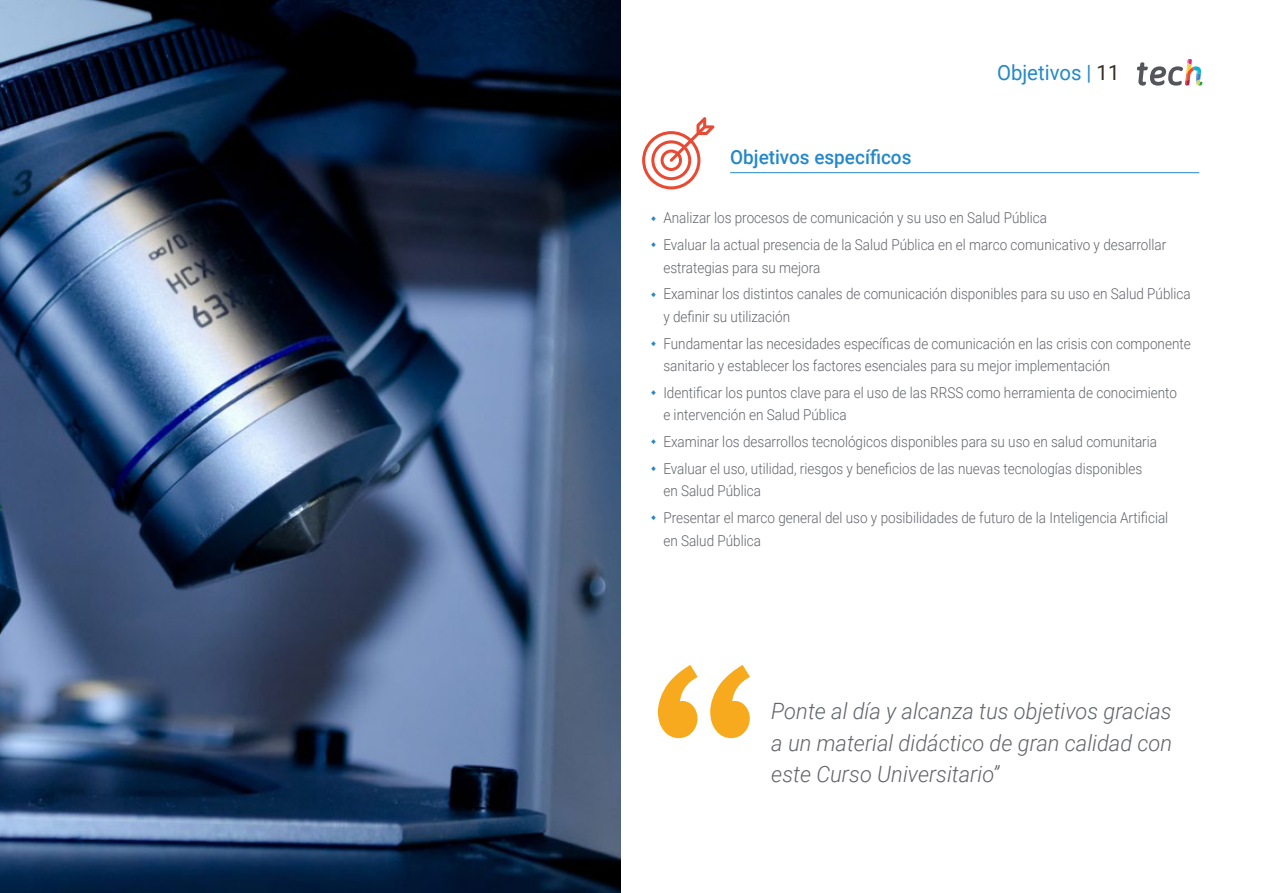
<style>
.page{position:relative;width:1263px;height:893px;background:#fff}
.page>*{position:absolute;margin:0;border:0;box-sizing:border-box;transform-origin:0 0}
.t1{font:italic 300 22.5px/31.5px "Roboto";color:#61646a;text-align:justify}
.t2{font:21px "Roboto";color:#2488c9}
.t3{font:500 19.5px "Roboto";color:#2488c9}
.t4{font:300 15px/26.7px "Roboto";color:#61646a;scale:.9 1}
.s1{color:#312e20}
</style>
<div class="page">
<hr style="left:730px;top:172px;width:469px;height:1px;background:#2488c9">
<svg style="left:642px;top:117px;width:72px;height:72px"></svg>
<img style="left:0;top:0;width:621px;height:893px">
<svg style="left:658px;top:665px;width:92px;height:73px"></svg>
<svg style="left:1137px;top:59px;width:65px;height:27px"></svg>
<h3 class="t3" style="left:730px;top:144px;width:183px">Objetivos específicos</h3>
<h2 class="t2" style="left:997px;top:57px;width:124px">Objetivos | <span class="s1">11</span></h2>
<p class="t4" style="left:663px;top:204px;width:560px">Analizar los procesos de comunicación y su uso en Salud Pública<br>Evaluar la actual presencia de la Salud Pública en el marco comunicativo y desarrollar</p>
<p class="t4" style="left:663px;top:253px;width:587px">estrategias para su mejora<br>Examinar los distintos canales de comunicación disponibles para su uso en Salud Pública</p>
<p class="t4" style="left:663px;top:303px;width:587px">y definir su utilización<br>Fundamentar las necesidades específicas de comunicación en las crisis con componente</p>
<p class="t4" style="left:663px;top:352px;width:572px">sanitario y establecer los factores esenciales para su mejor implementación<br>Identificar los puntos clave para el uso de las RRSS como herramienta de conocimiento</p>
<p class="t4" style="left:663px;top:401px;width:550px">e intervención en Salud Pública<br>Examinar los desarrollos tecnológicos disponibles para su uso en salud comunitaria<br>Evaluar el uso, utilidad, riesgos y beneficios de las nuevas tecnologías disponibles</p>
<p class="t4" style="left:663px;top:477px;width:562px">en Salud Pública<br>Presentar el marco general del uso y posibilidades de futuro de la Inteligencia Artificial</p>
<p class="t4" style="left:663px;top:526px;width:110px">en Salud Pública</p>
<h1 class="t1" style="left:771px;top:695px;width:402px">Ponte al día y alcanza tus objetivos gracias a un material didáctico de gran calidad con este Curso Universitario”</h1>
</div>
